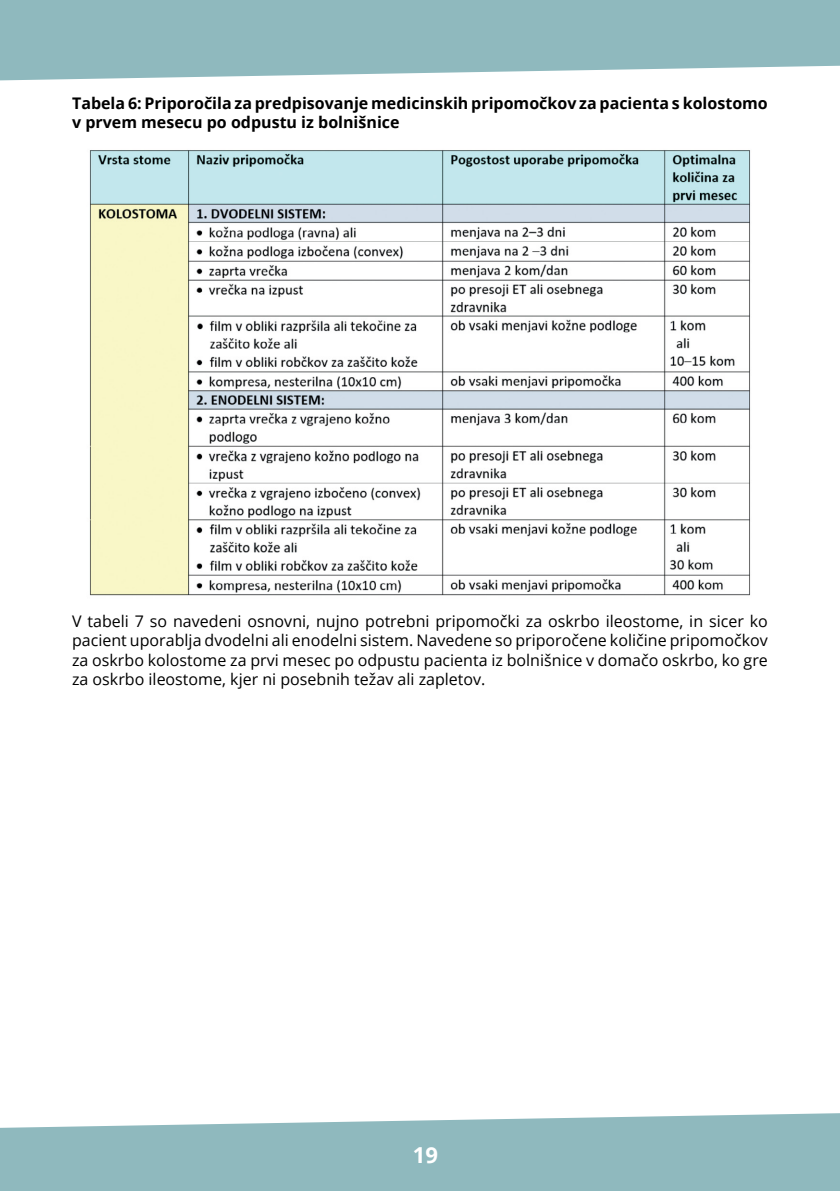
<style>
.page{position:relative;width:840px;height:1191px;background:#fff}
.page>*{position:absolute;margin:0;border:0;box-sizing:border-box;transform-origin:0 0}
.t1{font:700 22px "Open Sans";color:#fff}
.t2{font:16px/19.2px "Open Sans";color:#000;text-align:justify}
.t3{font:700 16px/19.2px "Open Sans";color:#000}
</style>
<div class="page">
<svg style="left:0;top:0;width:839px;height:81px;background:#99bfc4"></svg>
<svg style="left:0;top:1113px;width:839px;height:78px;background:#99bfc4"></svg>
<img style="left:89px;top:150px;width:662px;height:446px">
<p class="t3" style="left:72px;top:93px;width:697px">Tabela 6: Priporočila za predpisovanje medicinskih pripomočkov za pacienta s kolostomo v prvem mesecu po odpustu iz bolnišnice</p>
<p class="t2" style="left:72px;top:611px;width:697px">V tabeli 7 so navedeni osnovni, nujno potrebni pripomočki za oskrbo ileostome, in sicer ko pacient uporablja dvodelni ali enodelni sistem. Navedene so priporočene količine pripomočkov za oskrbo kolostome za prvi mesec po odpustu pacienta iz bolnišnice v domačo oskrbo, ko gre za oskrbo ileostome, kjer ni posebnih težav ali zapletov.</p>
<h1 class="t1" style="left:412px;top:1139px;width:27px">19</h1>
</div>
